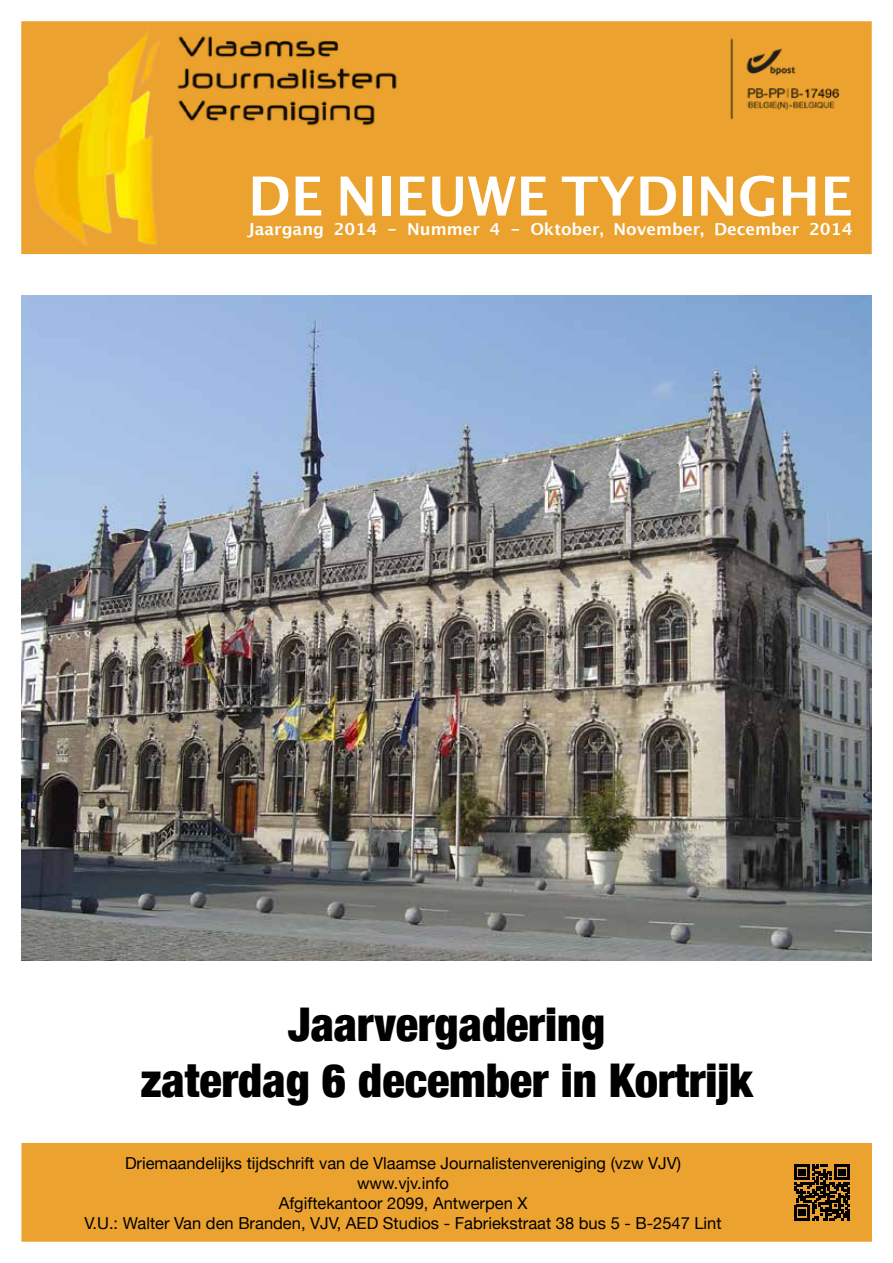
<style>
.page{position:relative;width:893px;height:1263px;background:#fff}
.page>*{position:absolute;margin:0;border:0;box-sizing:border-box;transform-origin:0 0}
.t1{font:700 54px "Lucida Grande";color:#fff}
.t2{font:900 condensed 46.5px/55.8px "Helvetica Neue";color:#000;text-align:center}
.t3{font:16.5px/19.8px "Helvetica Neue";color:#000;text-align:center}
.t4{font:700 16.5px "Lucida Grande";color:#fff}
</style>
<div class="page">
<div style="left:21px;top:21px;width:851px;height:233px;background:#eba22e;border:2px solid #eba22e"></div>
<div style="left:21px;top:1143px;width:851px;height:99px;background:#eba22e;border:2px solid #eba22e"></div>
<img style="left:177px;top:36px;width:220px;height:90px">
<img style="left:34px;top:30px;width:126px;height:215px">
<img style="left:730px;top:38px;width:110px;height:82px">
<svg style="left:794px;top:1164px;width:56px;height:56px"></svg>
<img style="left:21px;top:296px;width:850px;height:664px">
<h1 class="t1" style="left:248px;top:152px;width:606px">DE NIEUWE TYDINGHE</h1>
<p class="t4" style="left:248px;top:216px;width:606px">Jaargang 2014 - Nummer 4 - Oktober, November, December 2014</p>
<h2 class="t2" style="left:141px;top:994px;width:613px">Jaarvergadering<br>zaterdag 6 december in Kortrijk</h2>
<p class="t3" style="left:85px;top:1154px;width:638px">Driemaandelijks tijdschrift van de Vlaamse Journalistenvereniging (vzw VJV) www.vjv.info<br>Afgiftekantoor 2099, Antwerpen X<br>V.U.: Walter Van den Branden, VJV, AED Studios - Fabriekstraat 38 bus 5 - B-2547 Lint</p>
</div>
